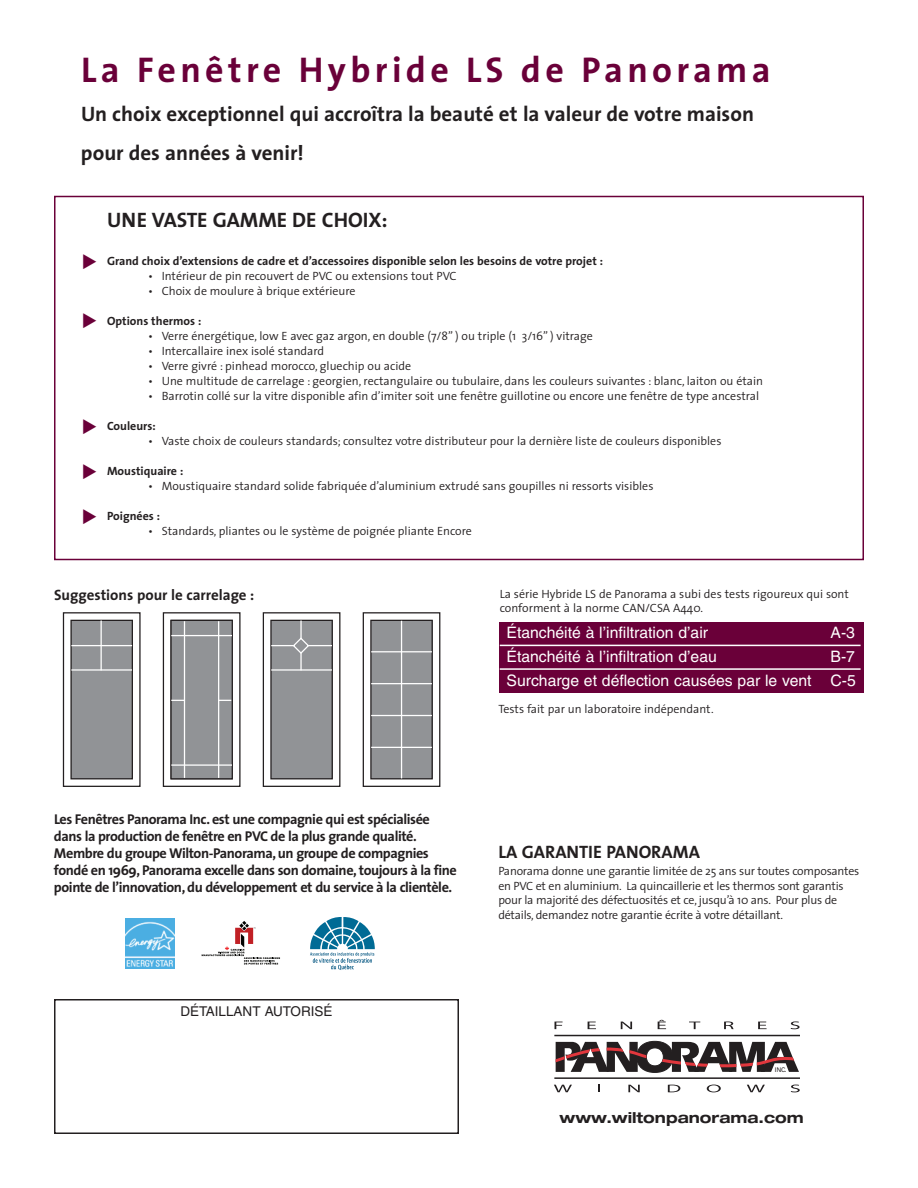
<style>
.page{position:relative;width:918px;height:1188px;background:#fff}
.page>*{position:absolute;margin:0;border:0;box-sizing:border-box;transform-origin:0 0}
.t1{font:700 36px "The Sans";letter-spacing:.12em;color:#6a0039}
.t2{font:700 21px/39px "The Sans";color:#231f20}
.t3{font:700 18px "The Sans";color:#231f20}
.t4{font:15.75px/24px "Helvetica";color:#fff;text-align:right}
.t5{font:700 15px "The Sans";color:#231f20}
.t6{font:700 expanded 15px "Helvetica Neue";color:#231f20}
.t7{font:700 14.25px/17.1px "The Sans";letter-spacing:-.03em;color:#231f20}
.t8{font:13.5px "Helvetica";color:#231f20}
.t9{font:300 12px/14.4px "The Sans";color:#231f20}
.t10{font:300 12px/14.4px "The Sans";letter-spacing:-.02em;color:#231f20}
.t11{font:700 12px "The Sans";color:#231f20}
.t12{font:6.3px "Univers";color:#231f20}
</style>
<div class="page">
<svg style="left:555px;top:1022px;width:8px;height:7px"></svg>
<svg style="left:588px;top:1022px;width:8px;height:7px"></svg>
<svg style="left:621px;top:1022px;width:11px;height:7px"></svg>
<svg style="left:658px;top:1020px;width:8px;height:9px"></svg>
<svg style="left:689px;top:1022px;width:11px;height:7px"></svg>
<svg style="left:724px;top:1021px;width:10px;height:8px"></svg>
<svg style="left:758px;top:1022px;width:9px;height:7px"></svg>
<svg style="left:791px;top:1021px;width:9px;height:8px"></svg>
<svg style="left:554px;top:1085px;width:18px;height:7px"></svg>
<svg style="left:598px;top:1085px;width:2px;height:7px"></svg>
<svg style="left:628px;top:1085px;width:12px;height:7px"></svg>
<svg style="left:668px;top:1085px;width:12px;height:7px"></svg>
<svg style="left:707px;top:1085px;width:14px;height:7px"></svg>
<svg style="left:747px;top:1085px;width:18px;height:7px"></svg>
<svg style="left:791px;top:1085px;width:9px;height:7px"></svg>
<hr style="left:554px;top:1035px;width:246px;height:1px;background:#231f20">
<hr style="left:554px;top:1077px;width:246px;height:2px;background:#231f20">
<svg style="left:556px;top:1041px;width:243px;height:32px"></svg>
<div style="left:54px;top:999px;width:405px;height:135px;border:2px solid #231f20"></div>
<img style="left:125px;top:918px;width:49px;height:51px">
<div style="left:54px;top:196px;width:810px;height:364px;border:2px solid #6a0039"></div>
<svg style="left:310px;top:917px;width:65px;height:53px"></svg>
<svg style="left:202px;top:921px;width:78px;height:44px"></svg>
<div style="left:500px;top:622px;width:364px;height:71px;background:#6a0039"></div>
<hr style="left:500px;top:645px;width:361px;height:1px;background:#fff">
<hr style="left:500px;top:668px;width:361px;height:2px;background:#fff">
<div style="left:63px;top:612px;width:78px;height:175px;border:1px solid #231f20"></div>
<div style="left:71px;top:620px;width:61px;height:159px;background:#919396"></div>
<div style="left:70px;top:620px;width:63px;height:159px;border:1px solid #231f20"></div>
<hr style="left:101px;top:620px;width:1px;height:50px;background:#fff">
<hr style="left:71px;top:645px;width:61px;height:1px;background:#fff">
<hr style="left:71px;top:669px;width:61px;height:2px;background:#fff">
<div style="left:163px;top:612px;width:78px;height:175px;border:1px solid #231f20"></div>
<div style="left:171px;top:620px;width:61px;height:159px;background:#919396"></div>
<div style="left:170px;top:620px;width:63px;height:159px;border:1px solid #231f20"></div>
<hr style="left:184px;top:621px;width:1px;height:157px;background:#fff">
<hr style="left:171px;top:635px;width:61px;height:1px;background:#fff">
<hr style="left:171px;top:764px;width:61px;height:2px;background:#fff">
<hr style="left:218px;top:621px;width:1px;height:157px;background:#fff">
<svg style="left:171px;top:700px;width:13px;height:1px"></svg>
<div style="left:263px;top:612px;width:77px;height:175px;border:1px solid #231f20"></div>
<div style="left:271px;top:620px;width:61px;height:159px;background:#919396"></div>
<div style="left:270px;top:620px;width:63px;height:159px;border:1px solid #231f20"></div>
<hr style="left:300px;top:620px;width:2px;height:50px;background:#fff">
<hr style="left:271px;top:645px;width:61px;height:1px;background:#fff">
<hr style="left:271px;top:669px;width:61px;height:2px;background:#fff">
<svg style="left:292px;top:637px;width:18px;height:18px"></svg>
<div style="left:363px;top:612px;width:77px;height:175px;border:1px solid #231f20"></div>
<div style="left:371px;top:620px;width:61px;height:159px;background:#919396"></div>
<div style="left:370px;top:620px;width:63px;height:159px;border:1px solid #231f20"></div>
<hr style="left:401px;top:621px;width:1px;height:157px;background:#fff">
<hr style="left:371px;top:651px;width:61px;height:1px;background:#fff">
<hr style="left:371px;top:683px;width:61px;height:1px;background:#fff">
<hr style="left:371px;top:747px;width:61px;height:1px;background:#fff">
<hr style="left:371px;top:715px;width:61px;height:1px;background:#fff">
<svg style="left:219px;top:700px;width:12px;height:1px"></svg>
<h1 class="t1" style="left:81px;top:55px;width:691px">La Fenêtre Hybride LS de Panorama</h1>
<h2 class="t2" style="left:81px;top:96px;width:675px">Un choix exceptionnel qui accroîtra la beauté et la valeur de votre maison pour des années à venir!</h2>
<h2 class="t2" style="left:107px;top:202px;width:282px">UNE VASTE GAMME DE CHOIX:</h2>
<p class="t11" style="left:107px;top:256px;width:498px">Grand choix d’extensions de cadre et d’accessoires disponible selon les besoins de votre projet :</p>
<p class="t9" style="left:148px;top:270px;width:310px">• Intérieur de pin recouvert de PVC ou extensions tout PVC</p>
<p class="t9" style="left:148px;top:285px;width:209px">• Choix de moulure à brique extérieure</p>
<p class="t11" style="left:107px;top:316px;width:96px">Options thermos :</p>
<p class="t9" style="left:148px;top:330px;width:446px">• Verre énergétique, low E avec gaz argon, en double (7/8” ) ou triple (1 3/16” ) vitrage</p>
<p class="t9" style="left:148px;top:345px;width:178px">• Intercallaire inex isolé standard</p>
<p class="t9" style="left:148px;top:360px;width:265px">• Verre givré : pinhead morocco, gluechip ou acide</p>
<p class="t9" style="left:148px;top:375px;width:617px">• Une multitude de carrelage : georgien, rectangulaire ou tubulaire, dans les couleurs suivantes : blanc, laiton ou étain</p>
<p class="t9" style="left:148px;top:390px;width:613px">• Barrotin collé sur la vitre disponible afin d’imiter soit une fenêtre guillotine ou encore une fenêtre de type ancestral</p>
<p class="t11" style="left:107px;top:421px;width:50px">Couleurs:</p>
<p class="t9" style="left:148px;top:435px;width:575px">• Vaste choix de couleurs standards; consultez votre distributeur pour la dernière liste de couleurs disponibles</p>
<p class="t11" style="left:107px;top:466px;width:78px">Moustiquaire :</p>
<p class="t9" style="left:148px;top:480px;width:507px">• Moustiquaire standard solide fabriquée d’aluminium extrudé sans goupilles ni ressorts visibles</p>
<p class="t11" style="left:107px;top:511px;width:55px">Poignées :</p>
<p class="t9" style="left:148px;top:525px;width:325px">• Standards, pliantes ou le système de poignée pliante Encore</p>
<p class="t5" style="left:54px;top:589px;width:202px">Suggestions pour le carrelage :</p>
<p class="t7" style="left:54px;top:812px;width:404px">Les Fenêtres Panorama Inc. est une compagnie qui est spécialisée dans la production de fenêtre en PVC de la plus grande qualité.<br>Membre du groupe Wilton-Panorama, un groupe de compagnies fondé en 1969, Panorama excelle dans son domaine, toujours à la fine pointe de l’innovation, du développement et du service à la clientèle.</p>
<p class="t8" style="left:180px;top:1006px;width:154px">DÉTAILLANT AUTORISÉ</p>
<p class="t9" style="left:500px;top:588px;width:351px">La série Hybride LS de Panorama a subi des tests rigoureux qui sont conforment à la norme CAN/CSA A440.</p>
<h3 class="t4" style="left:507px;top:622px;width:203px">Étanchéité à l’infiltration d’air</h3>
<h3 class="t4" style="left:831px;top:622px;width:26px">A-3</h3>
<h3 class="t4" style="left:507px;top:646px;width:212px">Étanchéité à l’infiltration d’eau</h3>
<h3 class="t4" style="left:507px;top:646px;width:351px">B-7<br>Surcharge et déflection causées par le vent C-5</h3>
<p class="t9" style="left:498px;top:703px;width:217px">Tests fait par un laboratoire indépendant.</p>
<h3 class="t3" style="left:498px;top:845px;width:203px">LA GARANTIE PANORAMA</h3>
<p class="t10" style="left:498px;top:866px;width:363px">Panorama donne une garantie limitée de 25 ans sur toutes composantes en PVC et en aluminium. La quincaillerie et les thermos sont garantis pour la majorité des défectuosités et ce, jusqu’à 10 ans. Pour plus de détails, demandez notre garantie écrite à votre détaillant.</p>
<p class="t12" style="left:775px;top:1067px;width:13px">INC.</p>
<p class="t6" style="left:560px;top:1112px;width:246px">www.wiltonpanorama.com</p>
</div>
